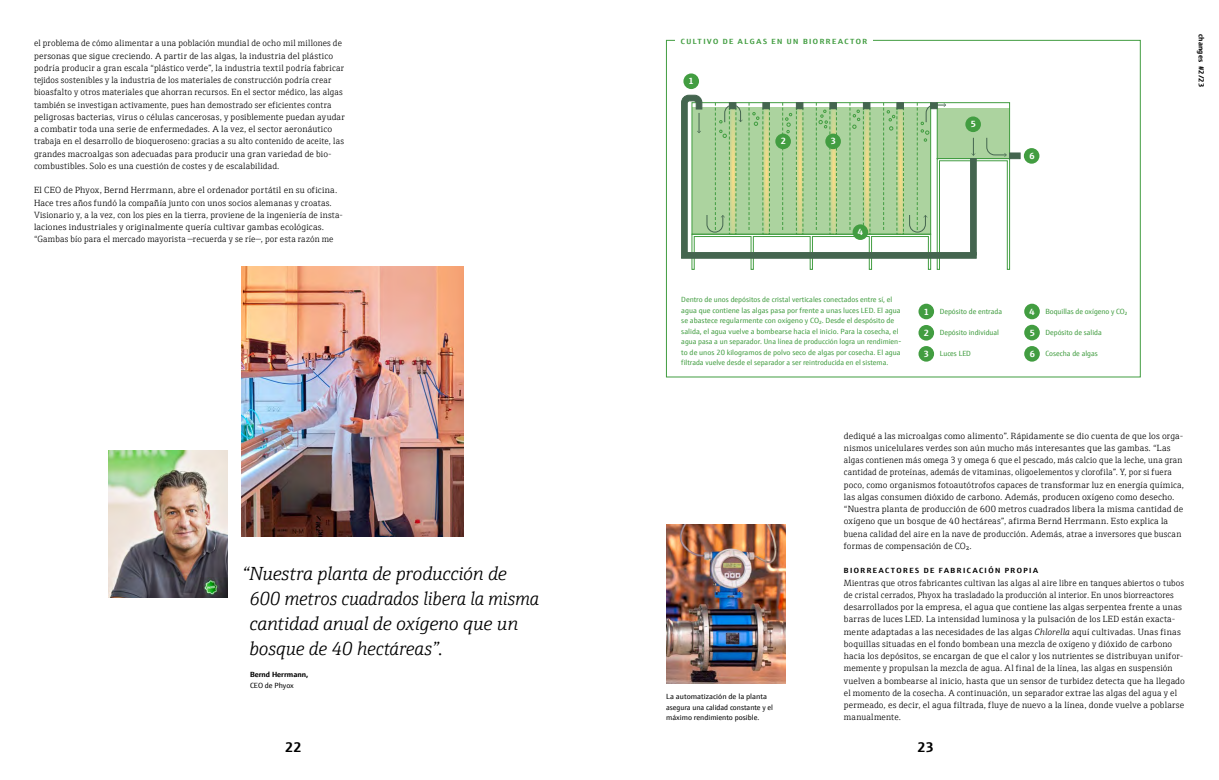
<style>
.page{position:relative;width:1219px;height:780px;background:#fff}
.page>*{position:absolute;margin:0;border:0;box-sizing:border-box;transform-origin:0 0}
.t1{font:italic 300 19px/25px "E+H Serif";letter-spacing:-.01em;color:#000}
.t2{font:700 14px "E+H Sans";color:#000}
.t3{font:300 9px/12.2px "E+H Serif";letter-spacing:.015em;color:#000}
.t4{font:700 9px "E+H Sans";color:#fff}
.t5{font:7.5px/10.5px "E+H Sans";color:#429d41}
.t6{font:7.5px/10.5px "E+H Sans";color:#000}
.t7{font:700 7.5px "E+H Sans";letter-spacing:.19em;color:#000}
.t8{font:700 7.5px "E+H Sans";letter-spacing:.195em;color:#429d41}
.t9{font:700 7.5px "E+H Sans";color:#000}
.t10{font:700 7.5px "E+H Sans";letter-spacing:.01em;color:#000}
.s1{font-weight:700;font-size:9px;color:#fff}
.s2{font-style:italic}
</style>
<div class="page">
<img style="left:109px;top:451px;width:119px;height:147px">
<img style="left:242px;top:267px;width:222px;height:269px">
<img style="left:666px;top:524px;width:119px;height:159px">
<svg style="left:691px;top:102px;width:319px;height:168px"></svg>
<svg style="left:681px;top:95px;width:296px;height:164px"></svg>
<div style="left:897px;top:102px;width:7px;height:7px;background:#466c50"></div>
<div style="left:863px;top:102px;width:7px;height:7px;background:#466c50"></div>
<div style="left:830px;top:102px;width:7px;height:7px;background:#466c50"></div>
<div style="left:796px;top:102px;width:7px;height:7px;background:#466c50"></div>
<div style="left:763px;top:102px;width:7px;height:7px;background:#466c50"></div>
<div style="left:729px;top:102px;width:7px;height:7px;background:#466c50"></div>
<div style="left:1009px;top:153px;width:11px;height:6px;background:#44654f"></div>
<svg style="left:971px;top:138px;width:4px;height:18px"></svg>
<div style="left:970px;top:158px;width:6px;height:97px;background:#44654f"></div>
<svg style="left:986px;top:137px;width:21px;height:20px"></svg>
<svg style="left:697px;top:103px;width:249px;height:132px;background:#acd09a"></svg>
<div style="left:918px;top:304px;width:16px;height:15px;background:#429d41;border-radius:50%"></div>
<div style="left:918px;top:325px;width:16px;height:15px;background:#429d41;border-radius:50%"></div>
<div style="left:918px;top:346px;width:16px;height:15px;background:#429d41;border-radius:50%"></div>
<div style="left:1024px;top:304px;width:16px;height:15px;background:#429d41;border-radius:50%"></div>
<div style="left:1024px;top:325px;width:16px;height:15px;background:#429d41;border-radius:50%"></div>
<div style="left:1024px;top:346px;width:16px;height:15px;background:#429d41;border-radius:50%"></div>
<div style="left:853px;top:224px;width:15px;height:16px;background:#429d41;border-radius:50%"></div>
<div style="left:825px;top:134px;width:16px;height:15px;background:#429d41;border-radius:50%"></div>
<div style="left:775px;top:134px;width:16px;height:15px;background:#429d41;border-radius:50%"></div>
<div style="left:683px;top:73px;width:16px;height:16px;background:#429d41;border-radius:50%"></div>
<div style="left:965px;top:116px;width:16px;height:16px;background:#429d41;border-radius:50%"></div>
<div style="left:1024px;top:148px;width:15px;height:16px;background:#429d41;border-radius:50%"></div>
<p class="t3" style="left:34px;top:36px;width:312px">el problema de cómo alimentar a una población mundial de ocho mil millones de personas que sigue creciendo. A partir de las algas, la industria del plástico podría producir a gran escala “plástico verde”, la industria textil podría fabricar tejidos sostenibles y la industria de los materiales de construcción podría crear bioasfalto y otros materiales que ahorran recursos. En el sector médico, las algas también se investigan activamente, pues han demostrado ser eficientes contra peligrosas bacterias, virus o células cancerosas, y posiblemente puedan ayudar a combatir toda una serie de enfermedades. A la vez, el sector aeronáutico trabaja en el desarrollo de bioqueroseno: gracias a su alto contenido de aceite, las grandes macroalgas son adecuadas para producir una gran variedad de bio&shy;combustibles. Solo es una cuestión de costes y de escalabilidad.</p>
<p class="t3" style="left:34px;top:183px;width:310px">El CEO de Phyox, Bernd Herrmann, abre el ordenador portátil en su oficina.<br>Hace tres años fundó la compañía junto con unos socios alemanas y croatas.<br>Visionario y, a la vez, con los pies en la tierra, proviene de la ingeniería de insta&shy;laciones industriales y originalmente quería cultivar gambas ecológicas. “Gambas bío para el mercado mayorista —recuerda y se ríe—, por esta razón me</p>
<p class="t8" style="left:681px;top:35px;width:188px">CULTIVO DE ALGAS EN UN BIORREACTOR</p>
<p class="t4" style="left:689px;top:74px;width:7px">1</p>
<p class="t4" style="left:781px;top:134px;width:7px">2</p>
<p class="t4" style="left:831px;top:134px;width:7px">3</p>
<p class="t4" style="left:858px;top:225px;width:7px">4</p>
<p class="t4" style="left:971px;top:117px;width:7px">5</p>
<p class="t5" style="left:681px;top:293px;width:221px">Dentro de unos depósitos de cristal verticales conectados entre sí, el agua que contiene las algas pasa por frente a unas luces LED. El agua se abastece regularmente con oxígeno y CO2. Desde el despósito de salida, el agua vuelve a bombearse hacia el inicio. Para la cosecha, el agua pasa a un separador. Una línea de producción logra un rendimien&shy;to de unos 20 kilogramos de polvo seco de algas por cosecha. El agua filtrada vuelve desde el separador a ser reintroducida en el sistema.</p>
<p class="t5" style="left:924px;top:306px;width:80px"><span class="s1">1</span> Depósito de entrada</p>
<p class="t5" style="left:924px;top:327px;width:77px"><span class="s1">2</span> Depósito individual</p>
<p class="t5" style="left:924px;top:348px;width:48px"><span class="s1">3</span> Luces LED</p>
<p class="t4" style="left:1029px;top:149px;width:7px">6</p>
<p class="t5" style="left:1029px;top:306px;width:100px"><span class="s1">4</span> Boquillas de oxígeno y CO2</p>
<p class="t5" style="left:1030px;top:327px;width:74px"><span class="s1">5</span> Depósito de salida</p>
<p class="t5" style="left:1030px;top:348px;width:70px"><span class="s1">6</span> Cosecha de algas</p>
<p class="t10" style="left:1207px;top:34px;width:54px;rotate:90deg">changes #2/23</p>
<h1 class="t1" style="left:249px;top:559px;width:291px;text-indent:-8px">“Nuestra planta de producción de<br>600 metros cuadrados -libera la misma cantidad anual de oxígeno que un bosque de 40 hectáreas”.</h1>
<p class="t9" style="left:250px;top:669px;width:60px">Bernd Herrmann,</p>
<p class="t6" style="left:250px;top:679px;width:45px">CEO de Phyox</p>
<p class="t6" style="left:666px;top:691px;width:108px">La automatización de la planta asegura una calidad constante y el máximo rendimiento posible.</p>
<p class="t3" style="left:844px;top:428px;width:342px">dediqué a las microalgas como alimento”. Rápidamente se dio cuenta de que los orga&shy;nismos unicelulares verdes son aún mucho más interesantes que las gambas. “Las algas contienen más omega 3 y omega 6 que el pescado, más calcio que la leche, una gran cantidad de proteínas, además de vitaminas, oligoelementos y clorofila”. Y, por si fuera poco, como organismos fotoautótrofos capaces de transformar luz en energía química, las algas consumen dióxido de carbono. Además, producen oxígeno como desecho. “Nuestra planta de producción de 600 metros cuadrados libera la misma cantidad de oxígeno que un bosque de 40 hectáreas”, afirma Bernd Herrmann. Esto explica la buena calidad del aire en la nave de producción. Además, atrae a inversores que buscan formas de compensación de CO2.</p>
<p class="t7" style="left:844px;top:565px;width:196px">BIORREACTORES DE FABRICACIÓN PROPIA</p>
<p class="t3" style="left:844px;top:575px;width:343px">Mientras que otros fabricantes cultivan las algas al aire libre en tanques abiertos o tubos de cristal cerrados, Phyox ha trasladado la producción al interior. En unos biorreactores desarrollados por la empresa, el agua que contiene las algas serpentea frente a unas barras de luces LED. La intensidad luminosa y la pulsación de los LED están exacta&shy;mente adaptadas a las necesidades de las algas <span class="s2">Chlorella</span> aquí cultivadas. Unas finas boquillas situadas en el fondo bombean una mezcla de oxígeno y dióxido de carbono hacia los depósitos, se encargan de que el calor y los nutrientes se distribuyan unifor&shy;memente y propulsan la mezcla de agua. Al final de la línea, las algas en suspensión vuelven a bombearse al inicio, hasta que un sensor de turbidez detecta que ha llegado el momento de la cosecha. A continuación, un separador extrae las algas del agua y el permeado, es decir, el agua filtrada, fluye de nuevo a la línea, donde vuelve a poblarse manualmente.</p>
<h2 class="t2" style="left:285px;top:735px;width:18px">22</h2>
<h2 class="t2" style="left:917px;top:735px;width:18px">23</h2>
</div>
